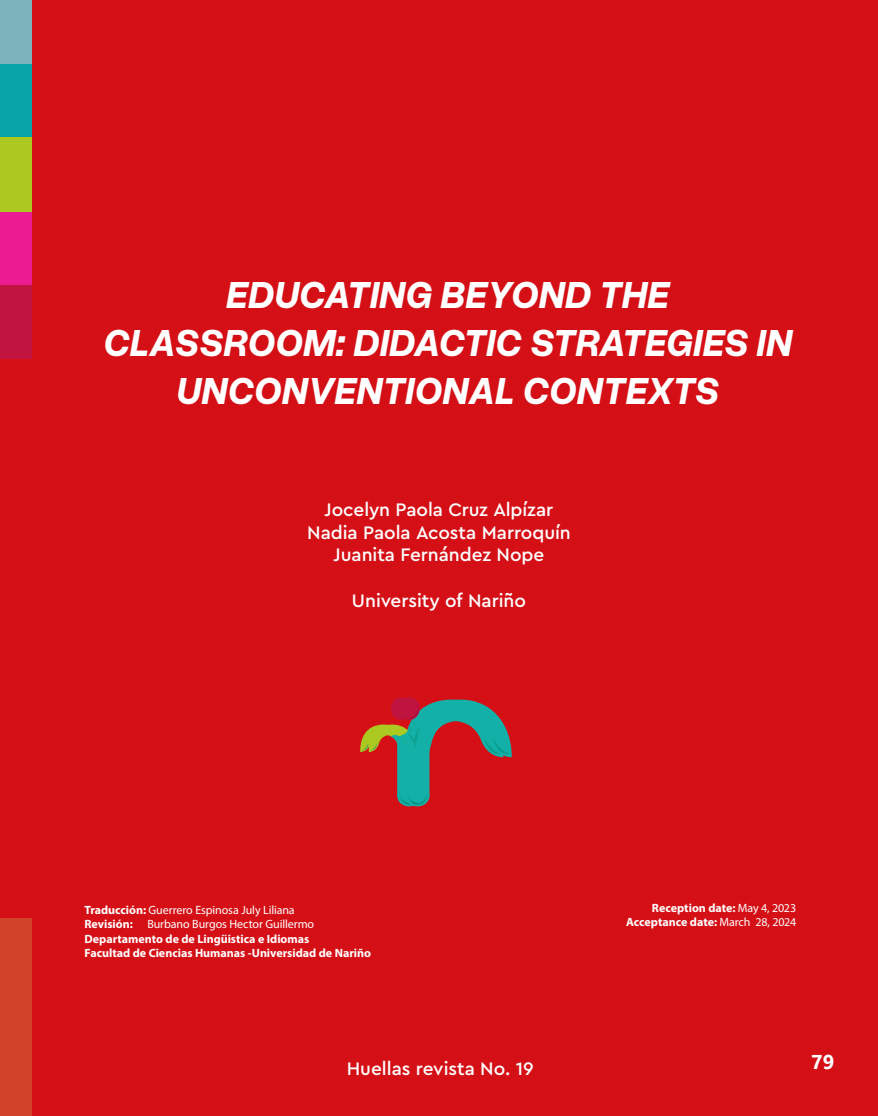
<style>
.page{position:relative;width:878px;height:1116px;background:#d41016}
.page>*{position:absolute;margin:0;border:0;box-sizing:border-box;transform-origin:0 0}
.t1{font:italic 700 40px/48px "Overused Grotesk";color:#fff;text-align:center}
.t2{font:700 20px "Gadugi";color:#fff}
.t3{font:500 19px "Cera Pro";color:#fff}
.t4{font:700 12px "Myriad Pro";color:#fff}
.t5{font:12px "Myriad Pro";letter-spacing:-.005em;color:#fff}
.s1{font-weight:700}
.s2{font-weight:400}
</style>
<div class="page">
<div style="left:0;top:536px;width:32px;height:580px;background:#d14029"></div>
<div style="left:0;top:359px;width:32px;height:559px;background:#d41016"></div>
<div style="left:0;top:0;width:32px;height:65px;background:#7db3ba"></div>
<div style="left:0;top:211px;width:32px;height:74px;background:#eb1c91"></div>
<div style="left:0;top:64px;width:32px;height:73px;background:#08a3a6"></div>
<div style="left:0;top:137px;width:32px;height:74px;background:#adc921"></div>
<div style="left:0;top:285px;width:32px;height:74px;background:#c21440"></div>
<div style="left:391px;top:697px;width:20px;height:23px;background:#ca1128;border-radius:50%"></div>
<svg style="left:360px;top:698px;width:152px;height:108px"></svg>
<p class="t1" style="left:102px;top:269px;width:690px">EDUCATING BEYOND THE<br>CLASSROOM: DIDACTIC STRATEGIES IN<br>UNCONVENTIONAL CONTEXTS</p>
<p class="t3" style="left:324px;top:497px;width:230px">Jocelyn Paola Cruz Alpízar</p>
<p class="t3" style="left:307px;top:520px;width:265px">Nadia Paola Acosta Marroquín</p>
<p class="t3" style="left:333px;top:542px;width:212px">Juanita Fernández Nope</p>
<p class="t3" style="left:352px;top:588px;width:176px">University of Nariño</p>
<p class="t5" style="left:85px;top:903px;width:212px"><span class="s1">Traducción:</span> Guerrero Espinosa July Liliana</p>
<p class="t5" style="left:85px;top:917px;width:231px"><span class="s1">Revisión:</span> Burbano Burgos Hector Guillermo</p>
<p class="t4" style="left:85px;top:931px;width:226px">Departamento de de Lingüistica e Idiomas</p>
<p class="t4" style="left:85px;top:945px;width:288px">Facultad de Ciencias Humanas -Universidad de Nariño</p>
<p class="t3" style="left:347px;top:1056px;width:188px">Huellas revista No. 19</p>
<p class="t4" style="left:652px;top:900px;width:146px">Reception date: <span class="s2">May 4, 2023</span></p>
<p class="t4" style="left:626px;top:914px;width:171px">Acceptance date: <span class="s2">March 28, 2024</span></p>
<h2 class="t2" style="left:811px;top:1050px;width:24px">79</h2>
</div>
